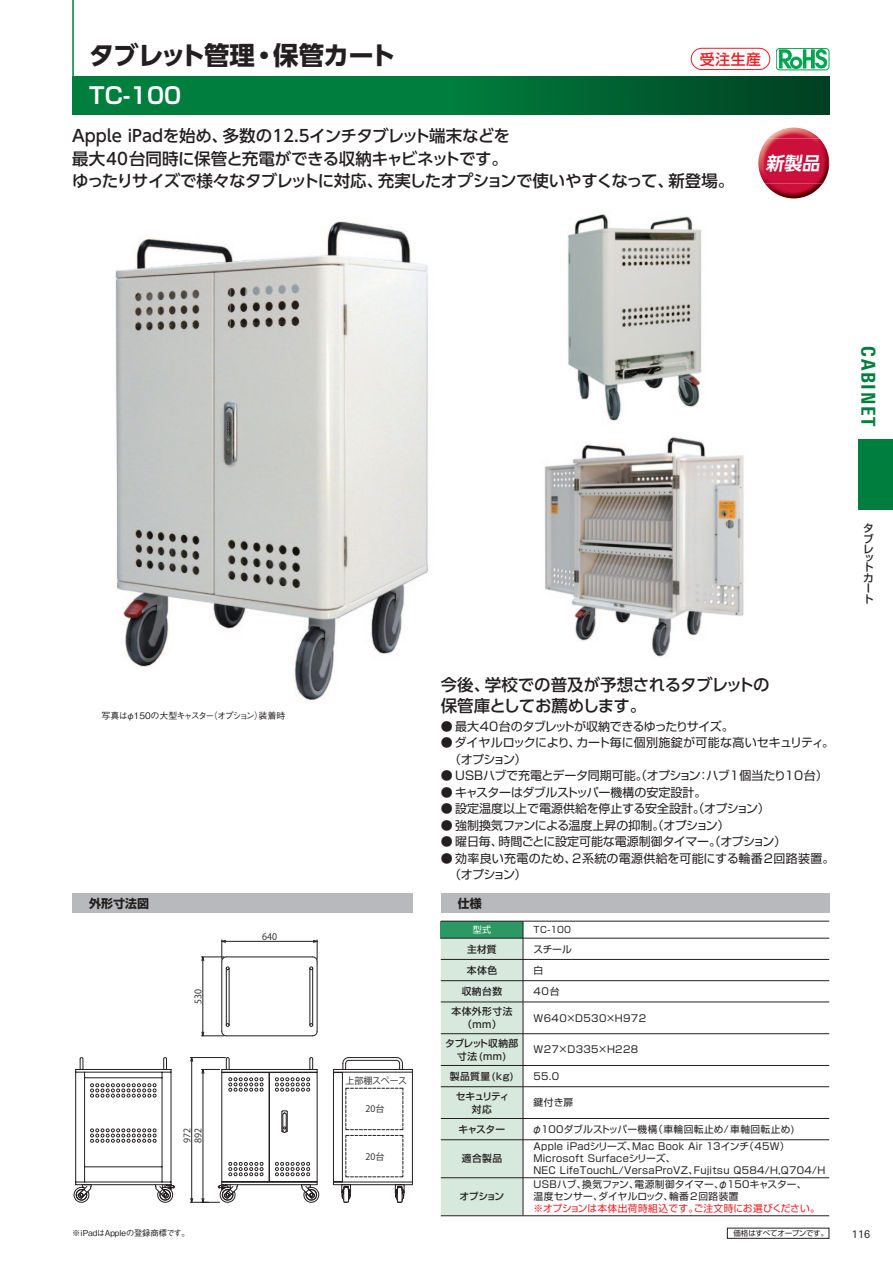
<style>
.page{position:relative;width:893px;height:1263px;background:#fff}
.page>*{position:absolute;margin:0;border:0;box-sizing:border-box;transform-origin:0 0}
.t1{font:700 25.5px "UD Shin Go Pro";letter-spacing:-.035em;color:#231f20}
.t2{font:700 22.5px "Shin Go Pro De";color:#fff}
.t3{font:800 condensed 19.2px "Linotype Univers";letter-spacing:.09em;color:#007e3d}
.t4{font:700 18px "UD Shin Go Pro De";color:#fff}
.t5{font:500 16.5px/22.5px "UD Shin Go Pro";letter-spacing:-.025em;color:#231f20}
.t6{font:500 14.85px "Shin Go";color:#ee1d23}
.t7{font:12px/16.5px "Shin Go Pro";letter-spacing:-.01em;color:#231f20}
.t8{font:12px/16.5px "Shin Go Pro";letter-spacing:.02em;color:#231f20}
.t9{font:12px "Shin Go Pro";letter-spacing:-.05em;color:#231f20}
.t10{font:12px "Shin Go Pro";letter-spacing:-.04em;color:#231f20}
.t11{font:700 12px "Shin Go Pro";color:#231f20}
.t12{font:500 10.65px/10.4px "Shin Go Pro";color:#231f20}
.t13{font:10.5px "Linotype Univers Basic";color:#231f20}
.t14{font:9.75px/12px "Shin Go Pro";letter-spacing:.03em;color:#231f20}
.t15{font:500 9.75px/13.5px "Shin Go Pro";letter-spacing:.035em;color:#231f20;text-align:center}
.t16{font:9.75px "Shin Go Pro";letter-spacing:.015em;color:#ee1d23}
.t17{font:500 9.75px/13.5px "Shin Go Pro";letter-spacing:.005em;color:#231f20;text-align:center}
.t18{font:500 9.75px/13.5px "Shin Go Pro";letter-spacing:-.1em;color:#231f20;text-align:center}
.t19{font:9px/10.9px "Koz Go Pr 6 N";color:#231f20}
.t20{font:500 9px "Gothic BBB Pro";letter-spacing:-.11em;color:#231f20}
.t21{font:9px "Shin Go Pro";color:#231f20}
.t22{font:9px "Shin Go Pro";color:#fff}
.t23{font:500 8.25px "Gothic BBB Pro";color:#231f20}
.t24{font:7.5px "Shin Go Pro";letter-spacing:-.03em;color:#231f20}
</style>
<div class="page">
<hr style="left:523px;top:921px;width:306px;height:1px;background:#231f20">
<hr style="left:523px;top:1215px;width:306px;height:1px;background:#231f20">
<svg style="left:441px;top:921px;width:83px;height:295px;background:#c9dfd1"></svg>
<hr style="left:523px;top:1140px;width:1px;height:37px;background:#231f20">
<hr style="left:523px;top:1178px;width:1px;height:37px;background:#231f20">
<hr style="left:441px;top:959px;width:82px;height:1px;background:#231f20">
<hr style="left:523px;top:959px;width:306px;height:1px;background:#231f20">
<hr style="left:441px;top:980px;width:82px;height:1px;background:#231f20">
<hr style="left:523px;top:980px;width:306px;height:1px;background:#231f20">
<hr style="left:441px;top:1002px;width:82px;height:1px;background:#231f20">
<hr style="left:523px;top:1002px;width:306px;height:1px;background:#231f20">
<hr style="left:441px;top:1033px;width:82px;height:1px;background:#231f20">
<hr style="left:523px;top:1033px;width:306px;height:1px;background:#231f20">
<hr style="left:441px;top:1065px;width:82px;height:1px;background:#231f20">
<hr style="left:523px;top:1065px;width:306px;height:1px;background:#231f20">
<hr style="left:441px;top:1086px;width:82px;height:1px;background:#231f20">
<hr style="left:523px;top:1086px;width:306px;height:1px;background:#231f20">
<hr style="left:441px;top:1118px;width:82px;height:1px;background:#231f20">
<hr style="left:523px;top:1118px;width:306px;height:1px;background:#231f20">
<hr style="left:441px;top:1139px;width:82px;height:1px;background:#231f20">
<hr style="left:523px;top:1139px;width:306px;height:1px;background:#231f20">
<hr style="left:441px;top:1177px;width:82px;height:1px;background:#231f20">
<hr style="left:523px;top:1177px;width:306px;height:1px;background:#231f20">
<hr style="left:441px;top:938px;width:82px;height:1px;background:#231f20">
<hr style="left:523px;top:938px;width:306px;height:1px;background:#231f20">
<svg style="left:72px;top:77px;width:757px;height:38px;background:#006d36"></svg>
<hr style="left:72px;top:0;width:2px;height:77px;background:#007e3d">
<div style="left:776px;top:48px;width:53px;height:22px;border:1px solid #00a54f;border-radius:4px"></div>
<svg style="left:779px;top:49px;width:48px;height:20px"></svg>
<img style="left:769px;top:128px;width:50px;height:10px">
<img style="left:765px;top:183px;width:58px;height:15px">
<img style="left:758px;top:138px;width:71px;height:45px">
<hr style="left:76px;top:1184px;width:95px;height:1px;background:#231f20">
<hr style="left:76px;top:1182px;width:95px;height:1px;background:#231f20">
<hr style="left:76px;top:1069px;width:95px;height:1px;background:#231f20">
<hr style="left:76px;top:1072px;width:95px;height:1px;background:#231f20">
<hr style="left:85px;top:1077px;width:77px;height:1px;background:#231f20">
<hr style="left:85px;top:1166px;width:77px;height:1px;background:#231f20">
<hr style="left:75px;top:1069px;width:1px;height:116px;background:#231f20">
<hr style="left:84px;top:1072px;width:1px;height:110px;background:#231f20">
<hr style="left:171px;top:1069px;width:1px;height:116px;background:#231f20">
<hr style="left:162px;top:1072px;width:1px;height:110px;background:#231f20">
<svg style="left:79px;top:1057px;width:4px;height:12px"></svg>
<svg style="left:163px;top:1057px;width:4px;height:12px"></svg>
<svg style="left:90px;top:1083px;width:67px;height:15px"></svg>
<svg style="left:90px;top:1128px;width:67px;height:15px"></svg>
<hr style="left:226px;top:1035px;width:87px;height:1px;background:#231f20">
<hr style="left:226px;top:957px;width:87px;height:1px;background:#231f20">
<hr style="left:222px;top:961px;width:1px;height:70px;background:#231f20">
<hr style="left:226px;top:968px;width:1px;height:57px;background:#231f20">
<hr style="left:229px;top:968px;width:1px;height:57px;background:#231f20">
<hr style="left:226px;top:941px;width:87px;height:1px;background:#231f20">
<svg style="left:309px;top:940px;width:9px;height:96px"></svg>
<hr style="left:203px;top:961px;width:1px;height:71px;background:#231f20">
<svg style="left:201px;top:940px;width:29px;height:30px"></svg>
<svg style="left:201px;top:1023px;width:29px;height:14px"></svg>
<hr style="left:190px;top:1057px;width:35px;height:1px;background:#231f20">
<hr style="left:190px;top:1202px;width:30px;height:1px;background:#231f20">
<hr style="left:191px;top:1061px;width:1px;height:137px;background:#231f20">
<svg style="left:190px;top:1198px;width:3px;height:5px"></svg>
<svg style="left:201px;top:1057px;width:118px;height:146px"></svg>
<svg style="left:155px;top:1184px;width:20px;height:19px"></svg>
<svg style="left:74px;top:1184px;width:18px;height:19px"></svg>
<svg style="left:333px;top:1057px;width:80px;height:146px"></svg>
<img style="left:115px;top:221px;width:314px;height:480px">
<img style="left:544px;top:437px;width:200px;height:220px">
<img style="left:567px;top:214px;width:135px;height:207px">
<div style="left:72px;top:894px;width:340px;height:19px;background:#b8b9bc"></div>
<div style="left:441px;top:894px;width:388px;height:19px;background:#b8b9bc"></div>
<div style="left:691px;top:48px;width:79px;height:22px;border:1px solid #ee1d23;border-radius:11px"></div>
<div style="left:859px;top:439px;width:34px;height:71px;background:#007e3d"></div>
<h1 class="t1" style="left:89px;top:34px;width:308px">タブレット管理・保管カート</h1>
<h2 class="t2" style="left:89px;top:77px;width:94px">TC-100</h2>
<h3 class="t6" style="left:700px;top:49px;width:63px">受注生産</h3>
<h3 class="t5" style="left:72px;top:124px;width:664px">Apple iPadを始め、多数の12.5インチタブレット端末などを<br>最大40台同時に保管と充電ができる収納キャビネットです。<br>ゆったりサイズで様々なタブレットに対応、充実したオプションで使いやすくなって、新登場。</h3>
<h3 class="t4" style="left:766px;top:148px;width:59px">新製品</h3>
<h3 class="t3" style="left:880px;top:346px;width:82px;rotate:90deg">CABINET</h3>
<p class="t20" style="left:102px;top:708px;width:186px">写真はφ150の大型キャスター（オプション）装着時</p>
<h3 class="t5" style="left:441px;top:674px;width:330px;line-height:21px">今後、学校での普及が予想されるタブレットの保管庫としてお薦めします。</h3>
<p class="t9" style="left:441px;top:716px;width:295px">● 最大40台のタブレットが収納できるゆったりサイズ。</p>
<p class="t7" style="left:449px;top:733px;width:387px;text-indent:-8px">● ダイヤルロックにより、カート毎に個別施錠が可能な高いセキュリティ。（オプション）</p>
<p class="t7" style="left:441px;top:766px;width:389px">● USBハブで充電とデータ同期可能。（オプション：ハブ1個当たり10台）</p>
<p class="t7" style="left:441px;top:782px;width:267px">● キャスターはダブルストッパー機構の安定設計。</p>
<p class="t7" style="left:441px;top:799px;width:330px">● 設定温度以上で電源供給を停止する安全設計。（オプション）</p>
<p class="t10" style="left:441px;top:815px;width:290px">● 強制換気ファンによる温度上昇の抑制。（オプション）</p>
<p class="t7" style="left:441px;top:832px;width:347px">● 曜日毎、時間ごとに設定可能な電源制御タイマー。（オプション）</p>
<p class="t8" style="left:449px;top:848px;width:387px;text-indent:-8px">● 効率良い充電のため、2系統の電源供給を可能にする輪番2回路装置。（オプション）</p>
<p class="t11" style="left:89px;top:894px;width:61px">外形寸法図</p>
<p class="t11" style="left:458px;top:894px;width:25px">仕様</p>
<p class="t19" style="left:193px;top:1003px;width:16px;rotate:-90deg">530</p>
<p class="t19" style="left:182px;top:1143px;width:16px;rotate:-90deg">972<br>892</p>
<p class="t19" style="left:262px;top:931px;width:16px">640</p>
<p class="t19" style="left:345px;top:1075px;width:63px">上部棚スペース</p>
<p class="t19" style="left:365px;top:1103px;width:20px">20台</p>
<p class="t19" style="left:365px;top:1151px;width:20px">20台</p>
<p class="t22" style="left:473px;top:922px;width:20px">型式</p>
<p class="t21" style="left:534px;top:922px;width:39px">TC-100</p>
<p class="t15" style="left:467px;top:941px;width:31px">主材質</p>
<p class="t14" style="left:533px;top:942px;width:40px">スチール</p>
<p class="t15" style="left:467px;top:962px;width:32px">本体色</p>
<p class="t14" style="left:533px;top:963px;width:11px">白</p>
<p class="t15" style="left:462px;top:983px;width:42px">収納台数</p>
<p class="t14" style="left:534px;top:984px;width:27px">40台</p>
<p class="t15" style="left:451px;top:1003px;width:63px">本体外形寸法（mm）</p>
<p class="t14" style="left:534px;top:1011px;width:114px">W640×D530×H972</p>
<p class="t17" style="left:445px;top:1035px;width:75px">タブレット収納部寸法(mm)</p>
<p class="t14" style="left:534px;top:1042px;width:106px">W27×D335×H228</p>
<p class="t15" style="left:450px;top:1068px;width:66px">製品質量(kg)</p>
<p class="t14" style="left:533px;top:1069px;width:27px">55.0</p>
<p class="t18" style="left:456px;top:1088px;width:55px">セキュリティ対応</p>
<p class="t14" style="left:534px;top:1095px;width:41px">鍵付き扉</p>
<p class="t15" style="left:459px;top:1121px;width:48px">キャスター</p>
<p class="t14" style="left:532px;top:1122px;width:264px">φ100ダブルストッパー機構（車輪回転止め/車軸回転止め)</p>
<p class="t15" style="left:462px;top:1151px;width:42px">適合製品</p>
<p class="t14" style="left:533px;top:1139px;width:293px">Apple iPadシリーズ、Mac Book Air 13インチ（45W）<br>Microsoft Surfaceシリーズ、<br>NEC LifeTouchL/VersaProVZ、Fujitsu Q584/H,Q704/H</p>
<p class="t15" style="left:460px;top:1189px;width:46px">オプション</p>
<p class="t14" style="left:533px;top:1177px;width:275px">USBハブ、換気ファン、電源制御タイマー、φ150キャスター、温度センサー、ダイヤルロック、輪番2回路装置</p>
<p class="t16" style="left:533px;top:1201px;width:288px">※オプションは本体出荷時組込です。ご注文時にお選びください。</p>
<p class="t12" style="left:863px;top:522px;width:12px;text-align:justify">タブレ</p>
<p class="t12" style="left:863px;top:552px;width:11px;line-height:9.3px">ット</p>
<p class="t12" style="left:863px;top:571px;width:11px">カート</p>
<p class="t23" style="left:72px;top:1226px;width:119px">※iPadはAppleの登録商標です。</p>
<p class="t24" style="left:733px;top:1227px;width:96px">価格はすべてオープンです。</p>
<p class="t13" style="left:852px;top:1228px;width:20px">116</p>
</div>
